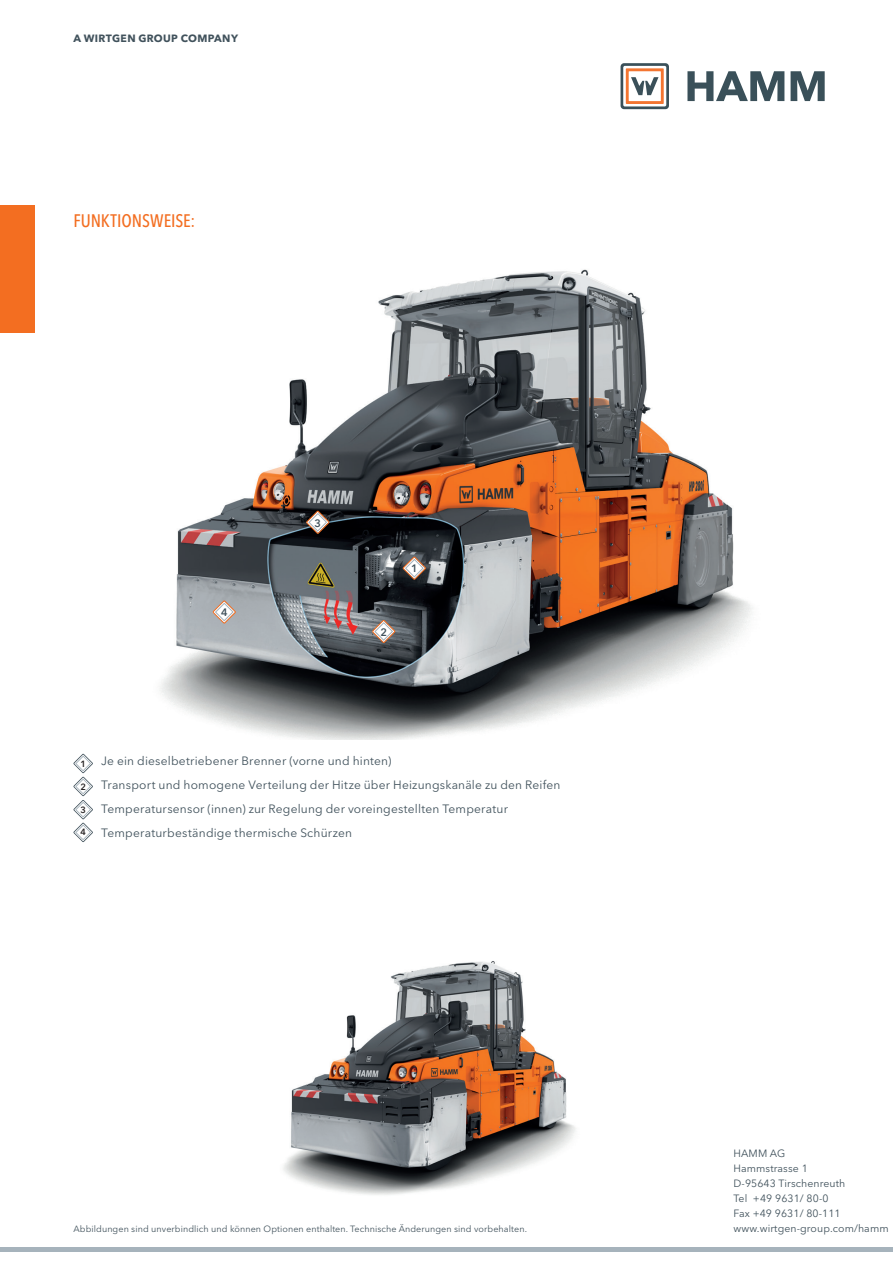
<style>
.page{position:relative;width:893px;height:1263px;background:#fff}
.page>*{position:absolute;margin:0;border:0;box-sizing:border-box;transform-origin:0 0}
.t1{font:500 condensed 18px "Avenir Next LT Pro";letter-spacing:-.005em;color:#f36e21}
.t2{font:12px/24px "Avenir Next LT Pro";letter-spacing:.015em;color:#41525c}
.t3{font:600 10.8px "Avenir Next LT Pro";color:#41525c}
.t4{font:10.5px/15px "Avenir Next LT Pro";letter-spacing:.01em;color:#41525c}
.t5{font:700 10.5px "Avenir Next LT Pro";letter-spacing:.03em;color:#41525c}
.t6{font:9px "Avenir Next LT Pro";letter-spacing:.01em;color:#41525c}
.t7{font:600 9px "Avenir Next LT Pro";color:#231f20}
</style>
<div class="page">
<img style="left:160px;top:269px;width:593px;height:470px">
<svg style="left:372px;top:620px;width:23px;height:23px"></svg>
<svg style="left:403px;top:556px;width:23px;height:24px"></svg>
<svg style="left:306px;top:511px;width:24px;height:23px"></svg>
<svg style="left:213px;top:600px;width:23px;height:24px"></svg>
<hr style="left:0;top:1247px;width:893px;height:4px;background:#a6b3bc">
<div style="left:0;top:206px;width:34px;height:127px;background:#f36e21"></div>
<svg style="left:687px;top:71px;width:97px;height:30px"></svg>
<svg style="left:791px;top:71px;width:34px;height:30px"></svg>
<svg style="left:620px;top:63px;width:49px;height:46px"></svg>
<svg style="left:73px;top:754px;width:20px;height:88px"></svg>
<img style="left:283px;top:961px;width:293px;height:234px">
<p class="t5" style="left:73px;top:32px;width:166px">A WIRTGEN GROUP COMPANY</p>
<h1 class="t1" style="left:73px;top:210px;width:123px">FUNKTIONSWEISE:</h1>
<p class="t3" style="left:221px;top:606px;width:8px">4</p>
<p class="t3" style="left:315px;top:516px;width:8px">3</p>
<p class="t3" style="left:380px;top:625px;width:8px">2</p>
<p class="t3" style="left:411px;top:562px;width:8px">1</p>
<p class="t7" style="left:80px;top:758px;width:7px">1</p>
<p class="t7" style="left:80px;top:781px;width:7px">2</p>
<p class="t7" style="left:80px;top:805px;width:7px">3</p>
<p class="t7" style="left:80px;top:826px;width:7px">4</p>
<p class="t2" style="left:101px;top:749px;width:461px">Je ein dieselbetriebener Brenner (vorne und hinten)<br>Transport und homogene Verteilung der Hitze über Heizungskanäle zu den Reifen Temperatursensor (innen) zur Regelung der voreingestellten Temperatur Temperaturbeständige thermische Schürzen</p>
<p class="t4" style="left:733px;top:1145px;width:113px">HAMM AG<br>Hammstrasse 1<br>D-95643 Tirschenreuth<br>Tel +49 9631/ 80-0<br>Fax +49 9631/ 80-111</p>
<p class="t6" style="left:73px;top:1224px;width:455px">Abbildungen sind unverbindlich und können Optionen enthalten. Technische Änderungen sind vorbehalten.</p>
<p class="t4" style="left:733px;top:1221px;width:157px">www.wirtgen-group.com/hamm</p>
</div>
